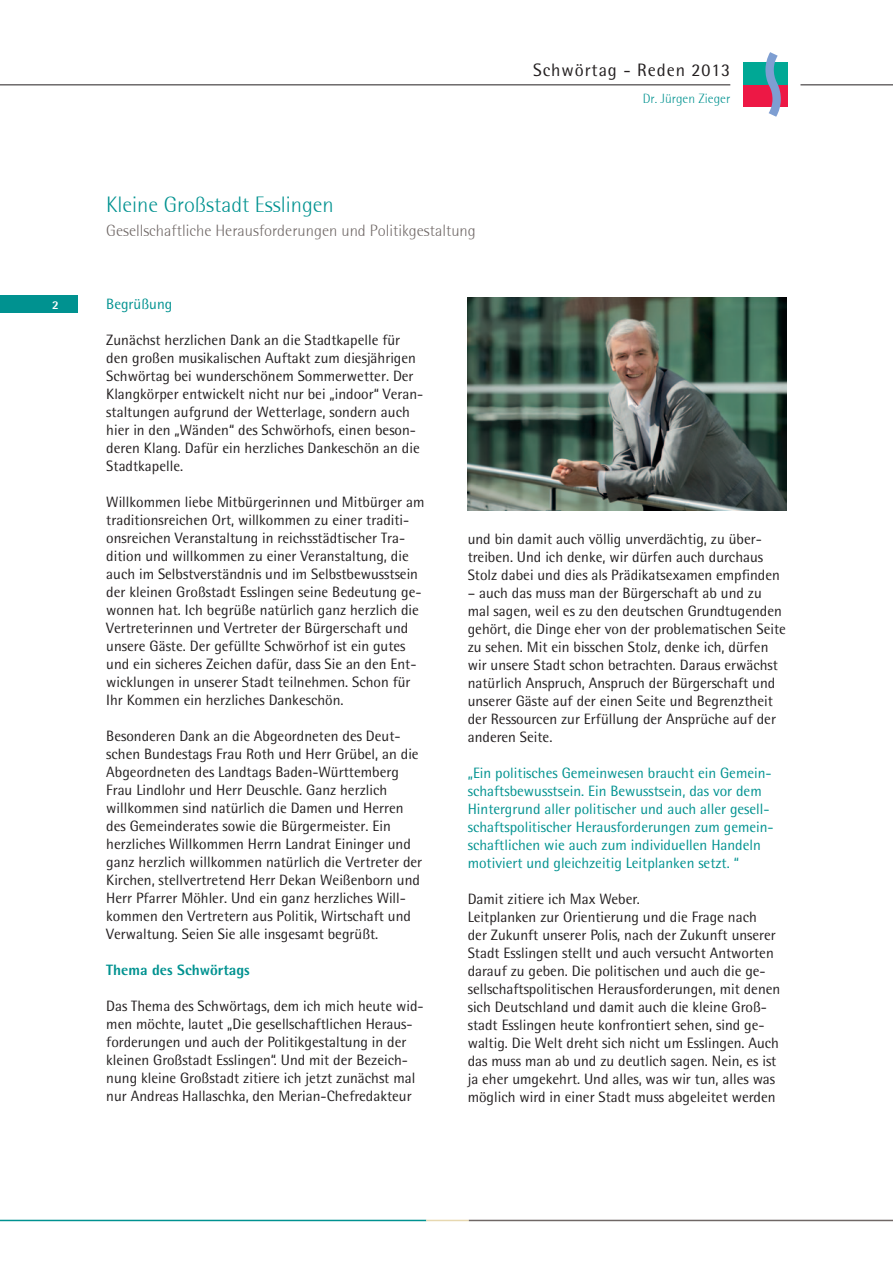
<style>
.page{position:relative;width:893px;height:1263px;background:#fff}
.page>*{position:absolute;margin:0;border:0;box-sizing:border-box;transform-origin:0 0}
.t1{font:300 22.5px "Rotis Semi Sans";color:#009290}
.t2{font:18px "Agfa Rotis Semisans";letter-spacing:.05em;color:#231f20}
.t3{font:300 16.5px "Rotis Semi Sans";color:#6f6765}
.t4{font:15px/18px "Agfa Rotis Semisans";color:#231f20}
.t5{font:15px/18px "Agfa Rotis Semisans";color:#009290}
.t6{font:800 15px "Agfa Rotis Semisans";color:#009290}
.t7{font:300 13.5px "Rotis Semi Sans";color:#009290}
.t8{font:800 12px "Agfa Rotis Semisans";color:#fff}
</style>
<div class="page">
<div style="left:0;top:296px;width:78px;height:17px;background:#009290"></div>
<div style="left:743px;top:85px;width:44px;height:22px;background:#ed1845"></div>
<div style="left:743px;top:63px;width:44px;height:22px;background:#00a895"></div>
<svg style="left:765px;top:52px;width:16px;height:65px"></svg>
<hr style="left:0;top:1220px;width:426px;height:1px;background:#009290">
<hr style="left:426px;top:1220px;width:43px;height:1px;background:#e7d8b0">
<hr style="left:469px;top:1220px;width:424px;height:1px;background:#6f6765">
<hr style="left:0;top:85px;width:730px;height:1px;background:#231f20">
<hr style="left:800px;top:85px;width:93px;height:1px;background:#231f20">
<img style="left:468px;top:298px;width:319px;height:212px">
<p class="t8" style="left:52px;top:297px;width:8px">2</p>
<h1 class="t1" style="left:106px;top:191px;width:229px">Kleine Großstadt Esslingen</h1>
<p class="t3" style="left:106px;top:221px;width:371px">Gesellschaftliche Herausforderungen und Politikgestaltung</p>
<p class="t2" style="left:533px;top:59px;width:199px">Schwörtag - Reden 2013</p>
<p class="t7" style="left:643px;top:91px;width:89px">Dr. Jürgen Zieger</p>
<p class="t5" style="left:106px;top:295px;width:67px">Begrüßung</p>
<p class="t4" style="left:106px;top:331px;width:318px">Zunächst herzlichen Dank an die Stadtkapelle für den großen musikalischen Auftakt zum diesjährigen Schwörtag bei wunderschönem Sommerwetter. Der Klangkörper entwickelt nicht nur bei „indoor“ Veran&shy;staltungen aufgrund der Wetterlage, sondern auch hier in den „Wänden“ des Schwörhofs, einen beson&shy;deren Klang. Dafür ein herzliches Dankeschön an die Stadtkapelle.</p>
<p class="t4" style="left:106px;top:493px;width:320px">Willkommen liebe Mitbürgerinnen und Mitbürger am traditionsreichen Ort, willkommen zu einer traditi&shy;onsreichen Veranstaltung in reichsstädtischer Tra&shy;dition und willkommen zu einer Veranstaltung, die auch im Selbstverständnis und im Selbstbewusstsein der kleinen Großstadt Esslingen seine Bedeutung ge&shy;wonnen hat. Ich begrüße natürlich ganz herzlich die Vertreterinnen und Vertreter der Bürgerschaft und unsere Gäste. Der gefüllte Schwörhof ist ein gutes und ein sicheres Zeichen dafür, dass Sie an den Ent&shy;wicklungen in unserer Stadt teilnehmen. Schon für Ihr Kommen ein herzliches Dankeschön.</p>
<p class="t4" style="left:106px;top:727px;width:317px">Besonderen Dank an die Abgeordneten des Deut&shy;schen Bundestags Frau Roth und Herr Grübel, an die Abgeordneten des Landtags Baden-Württemberg Frau Lindlohr und Herr Deuschle. Ganz herzlich willkommen sind natürlich die Damen und Herren des Gemeinderates sowie die Bürgermeister. Ein herzliches Willkommen Herrn Landrat Eininger und ganz herzlich willkommen natürlich die Vertreter der Kirchen, stellvertretend Herr Dekan Weißenborn und Herr Pfarrer Möhler. Und ein ganz herzliches Will&shy;kommen den Vertretern aus Politik, Wirtschaft und Verwaltung. Seien Sie alle insgesamt begrüßt.</p>
<p class="t6" style="left:106px;top:961px;width:145px">Thema des Schwörtags</p>
<p class="t4" style="left:106px;top:997px;width:319px">Das Thema des Schwörtags, dem ich mich heute wid&shy;men möchte, lautet „Die gesellschaftlichen Heraus&shy;forderungen und auch der Politikgestaltung in der kleinen Großstadt Esslingen“. Und mit der Bezeich&shy;nung kleine Großstadt zitiere ich jetzt zunächst mal nur Andreas Hallaschka, den Merian-Chefredakteur</p>
<p class="t4" style="left:468px;top:530px;width:314px">und bin damit auch völlig unverdächtig, zu über&shy;treiben. Und ich denke, wir dürfen auch durchaus<br>Stolz dabei und dies als Prädikatsexamen empfinden</p>
<p class="t4" style="left:468px;top:584px;width:320px">– auch das muss man der Bürgerschaft ab und zu mal sagen, weil es zu den deutschen Grundtugenden gehört, die Dinge eher von der problematischen Seite zu sehen. Mit ein bisschen Stolz, denke ich, dürfen wir unsere Stadt schon betrachten. Daraus erwächst natürlich Anspruch, Anspruch der Bürgerschaft und unserer Gäste auf der einen Seite und Begrenztheit der Ressourcen zur Erfüllung der Ansprüche auf der anderen Seite.</p>
<p class="t5" style="left:468px;top:764px;width:307px">„Ein politisches Gemeinwesen braucht ein Gemein&shy;schaftsbewusstsein. Ein Bewusstsein, das vor dem Hintergrund aller politischer und auch aller gesell&shy;schaftspolitischer Herausforderungen zum gemein&shy;schaftlichen wie auch zum individuellen Handeln motiviert und gleichzeitig Leitplanken setzt. “</p>
<p class="t4" style="left:468px;top:890px;width:314px">Damit zitiere ich Max Weber.<br>Leitplanken zur Orientierung und die Frage nach<br>der Zukunft unserer Polis, nach der Zukunft unserer Stadt Esslingen stellt und auch versucht Antworten darauf zu geben. Die politischen und auch die ge&shy;sellschaftspolitischen Herausforderungen, mit denen sich Deutschland und damit auch die kleine Groß&shy;stadt Esslingen heute konfrontiert sehen, sind ge&shy;waltig. Die Welt dreht sich nicht um Esslingen. Auch das muss man ab und zu deutlich sagen. Nein, es ist ja eher umgekehrt. Und alles, was wir tun, alles was möglich wird in einer Stadt muss abgeleitet werden</p>
</div>
